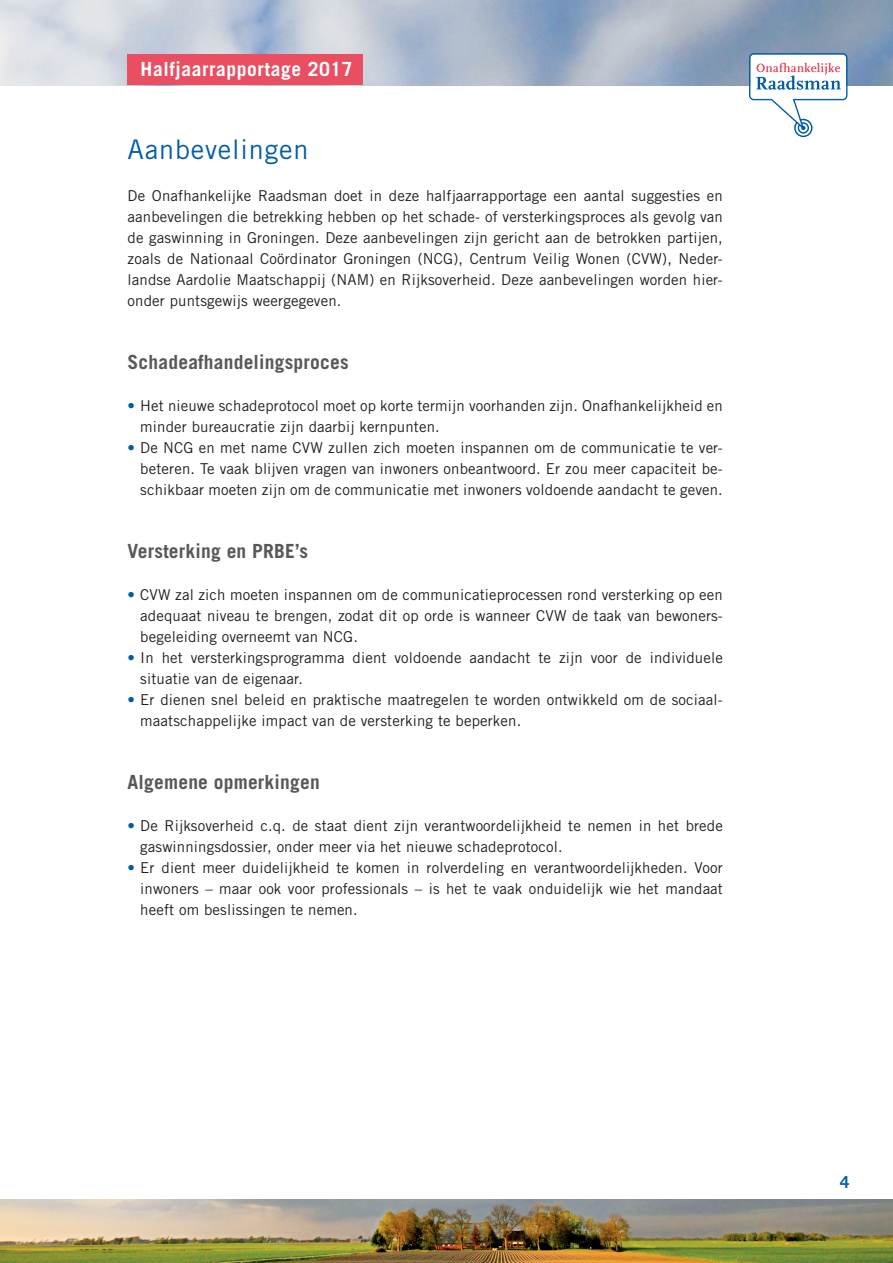
<style>
.page{position:relative;width:893px;height:1263px;background:#fff}
.page>*{position:absolute;margin:0;border:0;box-sizing:border-box;transform-origin:0 0}
.kopje{font:27px "Trade Gothic LT Std";letter-spacing:.03em;color:#005ca7}
.kopje-2{font:700 19.5px "Trade Gothic LT Std";letter-spacing:.01em;color:#57585a}
.t1{font:700 19.5px "Trade Gothic LT Std";letter-spacing:.03em;color:#fff}
.t2{font:700 16.5px "Trade Gothic LT Std";color:#005ca7}
.kopje-3{font:15px/21px "Trade Gothic LT Std";letter-spacing:.01em;color:#231f20;text-align:justify}
.s1{color:#005ca7}
</style>
<div class="page">
<img style="left:0;top:1199px;width:893px;height:64px">
<img style="left:0;top:0;width:893px;height:85px">
<svg style="left:749px;top:53px;width:98px;height:84px"></svg>
<div style="left:128px;top:55px;width:235px;height:30px;background:#e94e61"></div>
<h2 class="t1" style="left:141px;top:57px;width:214px">Halfjaarrapportage 2017</h2>
<p class="kopje" style="left:128px;top:133px;width:182px">Aanbevelingen</p>
<p class="kopje-3" style="left:128px;top:185px;width:597px">De Onafhankelijke Raadsman doet in deze halfjaarrapportage een aantal suggesties en aanbevelingen die betrekking hebben op het schade- of versterkingsproces als gevolg van de gaswinning in Groningen. Deze aanbevelingen zijn gericht aan de betrokken partijen, zoals de Nationaal Coördinator Groningen (NCG), Centrum Veilig Wonen (CVW), Neder&shy;landse Aardolie Maatschappij (NAM) en Rijksoverheid. Deze aanbevelingen worden hier&shy;onder puntsgewijs weergegeven.</p>
<p class="kopje-2" style="left:128px;top:350px;width:223px">Schadeafhandelingsproces</p>
<p class="kopje-3" style="left:140px;top:395px;width:584px;text-indent:-13px"><span class="s1">•</span> Het nieuwe schadeprotocol moet op korte termijn voorhanden zijn. Onafhankelijkheid en minder bureaucratie zijn daarbij kernpunten.</p>
<p class="kopje-3" style="left:140px;top:437px;width:584px;text-indent:-13px"><span class="s1">•</span> De NCG en met name CVW zullen zich moeten inspannen om de communicatie te ver&shy;beteren. Te vaak blijven vragen van inwoners onbeantwoord. Er zou meer capaciteit be&shy;schikbaar moeten zijn om de communicatie met inwoners voldoende aandacht te geven.</p>
<p class="kopje-2" style="left:128px;top:539px;width:182px">Versterking en PRBE’s</p>
<p class="kopje-3" style="left:140px;top:584px;width:584px;text-indent:-13px"><span class="s1">•</span> CVW zal zich moeten inspannen om de communicatieprocessen rond versterking op een adequaat niveau te brengen, zodat dit op orde is wanneer CVW de taak van bewoners&shy;begeleiding overneemt van NCG.</p>
<p class="kopje-3" style="left:140px;top:647px;width:584px;text-indent:-13px"><span class="s1">•</span> In het versterkingsprogramma dient voldoende aandacht te zijn voor de individuele situatie van de eigenaar.</p>
<p class="kopje-3" style="left:140px;top:689px;width:584px;text-indent:-13px"><span class="s1">•</span> Er dienen snel beleid en praktische maatregelen te worden ontwikkeld om de sociaal&shy;maatschappelijke impact van de versterking te beperken.</p>
<p class="kopje-2" style="left:128px;top:770px;width:194px">Algemene opmerkingen</p>
<p class="kopje-3" style="left:140px;top:815px;width:584px;text-indent:-13px"><span class="s1">•</span> De Rijksoverheid c.q. de staat dient zijn verantwoordelijkheid te nemen in het brede gaswinningsdossier, onder meer via het nieuwe schadeprotocol.</p>
<p class="kopje-3" style="left:140px;top:857px;width:584px;text-indent:-13px"><span class="s1">•</span> Er dient meer duidelijkheid te komen in rolverdeling en verantwoordelijkheden. Voor inwoners – maar ook voor professionals – is het te vaak onduidelijk wie het mandaat heeft om beslissingen te nemen.</p>
<p class="t2" style="left:840px;top:1172px;width:11px">4</p>
</div>
